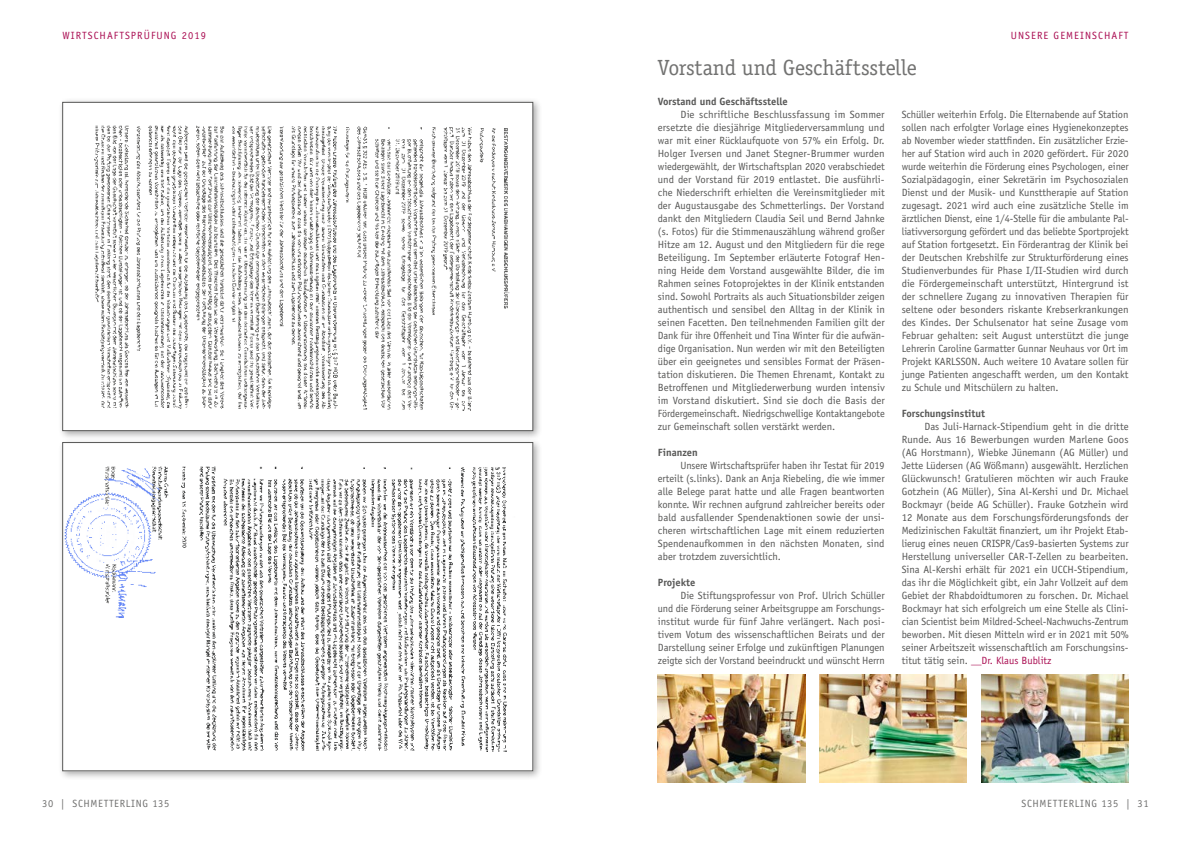
<style>
.page{position:relative;width:1191px;height:842px;background:#fff}
.page>*{position:absolute;margin:0;border:0;box-sizing:border-box;transform-origin:0 0}
.t1{font:22px "Officina Serif Std";letter-spacing:-.005em;color:#727271}
.t2{font:10.5px/13px "Officina Sans Std";color:#575756;text-align:justify}
.t3{font:700 10.5px "Officina Sans Std";color:#575756}
.t4{font:10.5px "Officina Sans Std";letter-spacing:.1em;color:#ab1054}
.t5{font:10.5px "Officina Sans Std";letter-spacing:.06em;color:#727271}
.s1{color:#ab1054}
</style>
<div class="page">
<img style="left:981px;top:675px;width:147px;height:107px">
<img style="left:819px;top:675px;width:148px;height:107px">
<img style="left:658px;top:675px;width:147px;height:107px">
<div style="left:58px;top:97px;width:484px;height:344px;background:#000;opacity:.33"></div>
<img style="left:64px;top:104px;width:467px;height:325px">
<img style="left:94px;top:125px;width:415px;height:286px">
<img style="left:332px;top:127px;width:2px;height:281px">
<div style="left:62px;top:102px;width:471px;height:329px;border:1px solid #575756"></div>
<div style="left:58px;top:437px;width:484px;height:344px;background:#000;opacity:.33"></div>
<img style="left:64px;top:444px;width:467px;height:325px">
<img style="left:151px;top:466px;width:358px;height:285px">
<img style="left:104px;top:466px;width:12px;height:2px">
<img style="left:64px;top:468px;width:99px;height:150px">
<img style="left:104px;top:563px;width:12px;height:41px">
<svg style="left:116px;top:615px;width:6px;height:3px"></svg>
<svg style="left:410px;top:706px;width:3px;height:8px"></svg>
<svg style="left:410px;top:539px;width:3px;height:5px"></svg>
<svg style="left:410px;top:745px;width:3px;height:4px"></svg>
<svg style="left:410px;top:639px;width:3px;height:4px"></svg>
<svg style="left:410px;top:579px;width:3px;height:4px"></svg>
<svg style="left:410px;top:466px;width:3px;height:4px"></svg>
<div style="left:62px;top:442px;width:471px;height:329px;border:1px solid #575756"></div>
<p class="t4" style="left:62px;top:29px;width:145px">WIRTSCHAFTSPRÜFUNG 2019</p>
<p class="t4" style="left:1011px;top:29px;width:119px">UNSERE GEMEINSCHAFT</p>
<h1 class="t1" style="left:658px;top:55px;width:260px">Vorstand und Geschäftsstelle</h1>
<p class="t3" style="left:658px;top:95px;width:131px">Vorstand und Geschäftsstelle</p>
<p class="t2" style="left:658px;top:108px;width:228px;text-indent:23px">Die schriftliche Beschlussfassung im Sommer ersetzte die diesjährige Mitgliederversammlung und war mit einer Rücklaufquote von 57% ein Erfolg. Dr.<br>Holger Iversen und Janet Stegner-Brummer wurden wiedergewählt, der Wirtschaftsplan 2020 verabschiedet und der Vorstand für 2019 entlastet. Die ausführli&shy;che Niederschrift erhielten die Vereinsmitglieder mit der Augustausgabe des Schmetterlings. Der Vorstand dankt den Mitgliedern Claudia Seil und Bernd Jahnke (s. Fotos) für die Stimmenauszählung während großer Hitze am 12. August und den Mitgliedern für die rege Beteiligung. Im September erläuterte Fotograf Hen&shy;ning Heide dem Vorstand ausgewählte Bilder, die im Rahmen seines Fotoprojektes in der Klinik entstanden sind. Sowohl Portraits als auch Situationsbilder zeigen authentisch und sensibel den Alltag in der Klinik in seinen Facetten. Den teilnehmenden Familien gilt der Dank für ihre Offenheit und Tina Winter für die aufwän&shy;dige Organisation. Nun werden wir mit den Beteiligten über ein geeignetes und sensibles Format der Präsen&shy;tation diskutieren. Die Themen Ehrenamt, Kontakt zu Betroffenen und Mitgliederwerbung wurden intensiv im Vorstand diskutiert. Sind sie doch die Basis der Fördergemeinschaft. Niedrigschwellige Kontaktangebote zur Gemeinschaft sollen verstärkt werden.</p>
<p class="t3" style="left:658px;top:446px;width:41px">Finanzen</p>
<p class="t2" style="left:658px;top:459px;width:228px;text-indent:23px">Unsere Wirtschaftsprüfer haben ihr Testat für 2019 erteilt (s.links). Dank an Anja Riebeling, die wie immer alle Belege parat hatte und alle Fragen beantworten konnte. Wir rechnen aufgrund zahlreicher bereits oder bald ausfallender Spendenaktionen sowie der unsi&shy;cheren wirtschaftlichen Lage mit einem reduzierten Spendenaufkommen in den nächsten Monaten, sind aber trotzdem zuversichtlich.</p>
<p class="t3" style="left:658px;top:576px;width:39px">Projekte</p>
<p class="t2" style="left:658px;top:589px;width:228px;text-indent:23px">Die Stiftungsprofessur von Prof. Ulrich Schüller und die Förderung seiner Arbeitsgruppe am Forschungs&shy;institut wurde für fünf Jahre verlängert. Nach posi&shy;tivem Votum des wissenschaftlichen Beirats und der Darstellung seiner Erfolge und zukünftigen Planungen zeigte sich der Vorstand beeindruckt und wünscht Herrn</p>
<p class="t2" style="left:901px;top:108px;width:228px">Schüller weiterhin Erfolg. Die Elternabende auf Station sollen nach erfolgter Vorlage eines Hygienekonzeptes ab November wieder stattfinden. Ein zusätzlicher Erzie&shy;her auf Station wird auch in 2020 gefördert. Für 2020 wurde weiterhin die Förderung eines Psychologen, einer Sozialpädagogin, einer Sekretärin im Psychosozialen Dienst und der Musik- und Kunsttherapie auf Station zugesagt. 2021 wird auch eine zusätzliche Stelle im ärztlichen Dienst, eine 1/4-Stelle für die ambulante Pal&shy;liativversorgung gefördert und das beliebte Sportprojekt auf Station fortgesetzt. Ein Förderantrag der Klinik bei der Deutschen Krebshilfe zur Strukturförderung eines Studienverbundes für Phase I/II-Studien wird durch die Fördergemeinschaft unterstützt, Hintergrund ist der schnellere Zugang zu innovativen Therapien für seltene oder besonders riskante Krebserkrankungen des Kindes. Der Schulsenator hat seine Zusage vom Februar gehalten: seit August unterstützt die junge Lehrerin Caroline Garmatter Gunnar Neuhaus vor Ort im Projekt KARLSSON. Auch weitere 10 Avatare sollen für junge Patienten angeschafft werden, um den Kontakt zu Schule und Mitschülern zu halten.</p>
<p class="t3" style="left:901px;top:407px;width:85px">Forschungsinstitut</p>
<p class="t2" style="left:901px;top:420px;width:228px;text-indent:23px">Das Juli-Harnack-Stipendium geht in die dritte Runde. Aus 16 Bewerbungen wurden Marlene Goos (AG Horstmann), Wiebke Jünemann (AG Müller) und Jette Lüdersen (AG Wößmann) ausgewählt. Herzlichen Glückwunsch! Gratulieren möchten wir auch Frauke Gotzhein (AG Müller), Sina Al-Kershi und Dr. Michael Bockmayr (beide AG Schüller). Frauke Gotzhein wird 12 Monate aus dem Forschungsförderungsfonds der Medizinischen Fakultät finanziert, um ihr Projekt Etab&shy;lierug eines neuen CRISPR/Cas9-basierten Systems zur Herstellung universeller CAR-T-Zellen zu bearbeiten.<br>Sina Al-Kershi erhält für 2021 ein UCCH-Stipendium, das ihr die Möglichkeit gibt, ein Jahr Vollzeit auf dem Gebiet der Rhabdoidtumoren zu forschen. Dr. Michael Bockmayr hat sich erfolgreich um eine Stelle als Clini&shy;cian Scientist beim Mildred-Scheel-Nachwuchs-Zentrum beworben. Mit diesen Mitteln wird er in 2021 mit 50% seiner Arbeitszeit wissenschaftlich am Forschungsins&shy;titut tätig sein. <span class="s1">_Dr. Klaus Bublitz</span></p>
<p class="t5" style="left:42px;top:797px;width:129px">30 | SCHMETTERLING 135</p>
<p class="t5" style="left:1021px;top:797px;width:129px">SCHMETTERLING 135 | 31</p>
</div>
